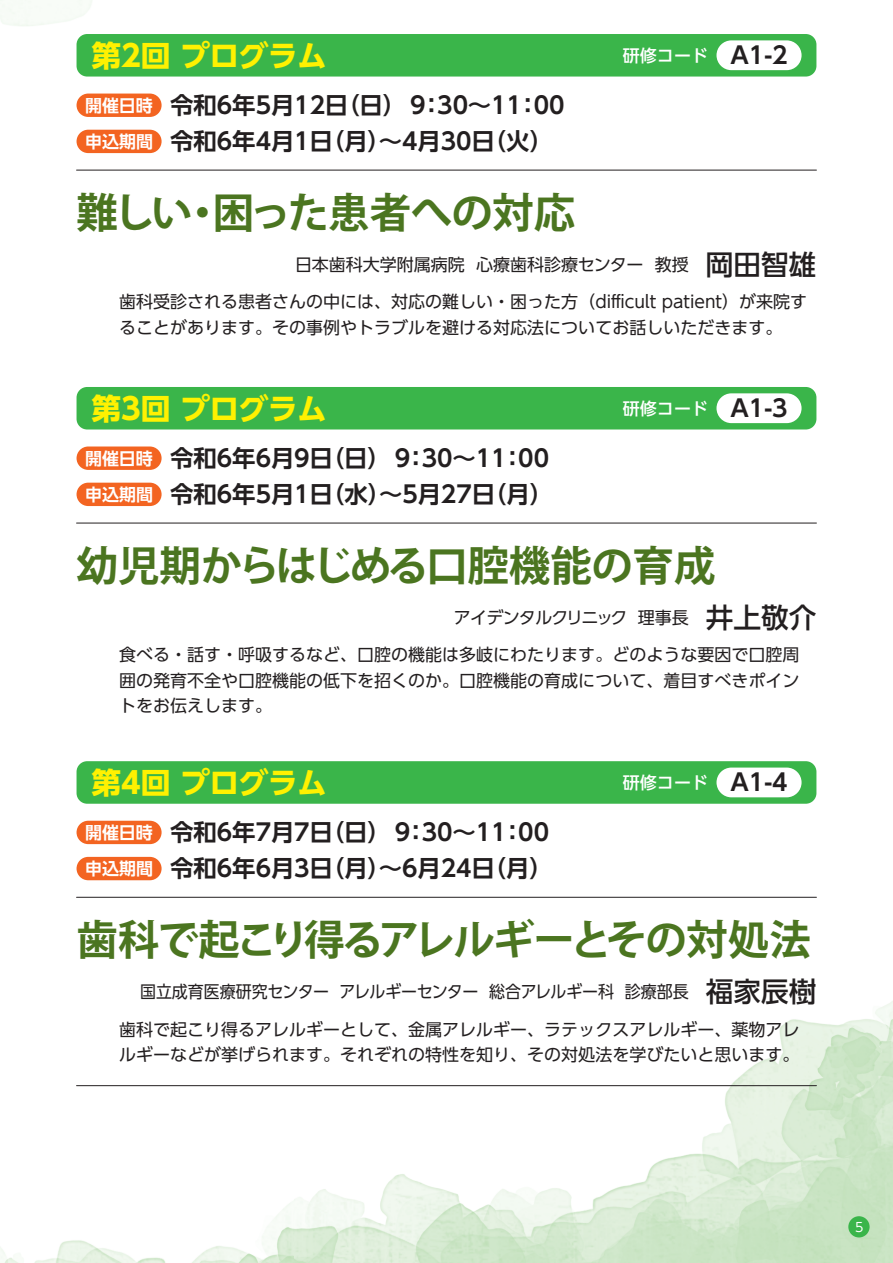
<style>
.page{position:relative;width:893px;height:1263px;background:#fff}
.page>*{position:absolute;margin:0;border:0;box-sizing:border-box;transform-origin:0 0}
.t1{font:700 41.4px "Koz Go Pro";letter-spacing:-.04em;color:#4b7520}
.t2{font:700 41.4px "Koz Go Pro";letter-spacing:-.01em;color:#4b7520}
.t3{font:700 41.4px "Koz Go Pro";letter-spacing:-.02em;color:#4b7520}
.t4{font:700 29.7px "UD Shin Go Pro";letter-spacing:-.01em;color:#fff101}
.t5{font:700 23.4px/36.2px "UD Shin Go Pro De";color:#231f20}
.t6{font:16.95px/25.5px "UD Shin Go Pro";color:#231f20}
.t7{font:16.95px/37.2px "UD Shin Go Pro";color:#231f20;scale:.94 1}
.t8{font:500 16.95px "UD Shin Go Pro";color:#fff}
.t9{font:700 16.95px "UD Shin Go Pro De";color:#fff}
.t10{font:12.75px "UD Shin Go Pro";color:#fff}
.s1{font-family:"UD Shin Go Pro De";font-weight:700;font-size:23.4px;color:#231f20}
.s2{font-weight:500;font-size:27.6px}
</style>
<div class="page">
<img style="left:0;top:0;width:115px;height:171px">
<img style="left:0;top:1001px;width:893px;height:262px">
<div style="left:77px;top:483px;width:85px;height:23px;background:#f36421;border-radius:12px"></div>
<div style="left:77px;top:446px;width:85px;height:24px;background:#f36421;border-radius:12px"></div>
<hr style="left:77px;top:523px;width:739px;height:1px;background:#231f20">
<div style="left:77px;top:387px;width:739px;height:42px;background:#3ab54a;border-radius:11px"></div>
<div style="left:716px;top:393px;width:85px;height:30px;background:#fff;border-radius:15px"></div>
<div style="left:77px;top:857px;width:85px;height:23px;background:#f36421;border-radius:12px"></div>
<hr style="left:77px;top:1085px;width:739px;height:1px;background:#231f20">
<div style="left:77px;top:821px;width:85px;height:23px;background:#f36421;border-radius:12px"></div>
<hr style="left:77px;top:897px;width:739px;height:1px;background:#231f20">
<div style="left:77px;top:761px;width:739px;height:43px;background:#3ab54a;border-radius:11px"></div>
<div style="left:716px;top:767px;width:85px;height:30px;background:#fff;border-radius:15px"></div>
<div style="left:77px;top:130px;width:85px;height:23px;background:#f36421;border-radius:12px"></div>
<div style="left:77px;top:94px;width:85px;height:23px;background:#f36421;border-radius:12px"></div>
<hr style="left:77px;top:170px;width:739px;height:1px;background:#231f20">
<div style="left:77px;top:34px;width:739px;height:43px;background:#3ab54a;border-radius:11px"></div>
<div style="left:716px;top:40px;width:85px;height:30px;background:#fff;border-radius:15px"></div>
<div style="left:848px;top:1216px;width:22px;height:21px;background:#3ab54a;border-radius:50%"></div>
<h2 class="t4" style="left:91px;top:31px;width:237px">第2回 プログラム</h2>
<p class="t8" style="left:623px;top:42px;width:166px">研修コード <span class="s1">A1-2</span></p>
<p class="t9" style="left:85px;top:91px;width:69px">開催日時</p>
<p class="t9" style="left:85px;top:128px;width:70px">申込期間</p>
<h3 class="t5" style="left:170px;top:87px;width:396px">令和6年5月12日（日） 9：30～11：00令和6年4月1日（月）～4月30日（火）</h3>
<h1 class="t3" style="left:77px;top:186px;width:500px">難しい・困った患者への対応</h1>
<p class="t6" style="left:295px;top:251px;width:523px">日本歯科大学附属病院 心療歯科診療センター 教授 <span class="s2">岡田智雄</span></p>
<p class="t6" style="left:119px;top:289px;width:690px">歯科受診される患者さんの中には、対応の難しい・困った方（difficult patient）が来院することがあります。その事例やトラブルを避ける対応法についてお話しいただきます。</p>
<h2 class="t4" style="left:91px;top:384px;width:237px">第3回 プログラム</h2>
<p class="t8" style="left:623px;top:394px;width:166px">研修コード <span class="s1">A1-3</span></p>
<p class="t9" style="left:85px;top:444px;width:69px">開催日時</p>
<p class="t9" style="left:85px;top:481px;width:70px">申込期間</p>
<h3 class="t5" style="left:170px;top:439px;width:384px">令和6年6月9日（日） 9：30～11：00令和6年5月1日（水）～5月27日（月）</h3>
<h1 class="t2" style="left:77px;top:539px;width:640px">幼児期からはじめる口腔機能の育成</h1>
<p class="t6" style="left:119px;top:599px;width:699px;line-height:37.2px;text-indent:335px">アイデンタルクリニック 理事長 <span class="s2">井上敬介</span>食べる・話す・呼吸するなど、口腔の機能は多岐にわたります。どのような要因で口腔周</p>
<p class="t6" style="left:119px;top:667px;width:682px">囲の発育不全や口腔機能の低下を招くのか。口腔機能の育成について、着目すべきポイントをお伝えします。</p>
<h2 class="t4" style="left:91px;top:758px;width:237px">第4回 プログラム</h2>
<p class="t8" style="left:623px;top:769px;width:166px">研修コード <span class="s1">A1-4</span></p>
<p class="t9" style="left:85px;top:819px;width:69px">開催日時</p>
<p class="t9" style="left:85px;top:855px;width:70px">申込期間</p>
<h3 class="t5" style="left:170px;top:814px;width:384px">令和6年7月7日（日） 9：30～11：00令和6年6月3日（月）～6月24日（月）</h3>
<h1 class="t1" style="left:77px;top:913px;width:736px">歯科で起こり得るアレルギーとその対処法</h1>
<p class="t7" style="left:119px;top:973px;width:743px;text-indent:21px">国立成育医療研究センター アレルギーセンター 総合アレルギー科 診療部長 <span class="s2">福家辰樹</span>歯科で起こり得るアレルギーとして、金属アレルギー、ラテックスアレルギー、薬物アレ</p>
<p class="t6" style="left:119px;top:1041px;width:682px">ルギーなどが挙げられます。それぞれの特性を知り、その対処法を学びたいと思います。</p>
<p class="t10" style="left:855px;top:1216px;width:10px">5</p>
</div>
